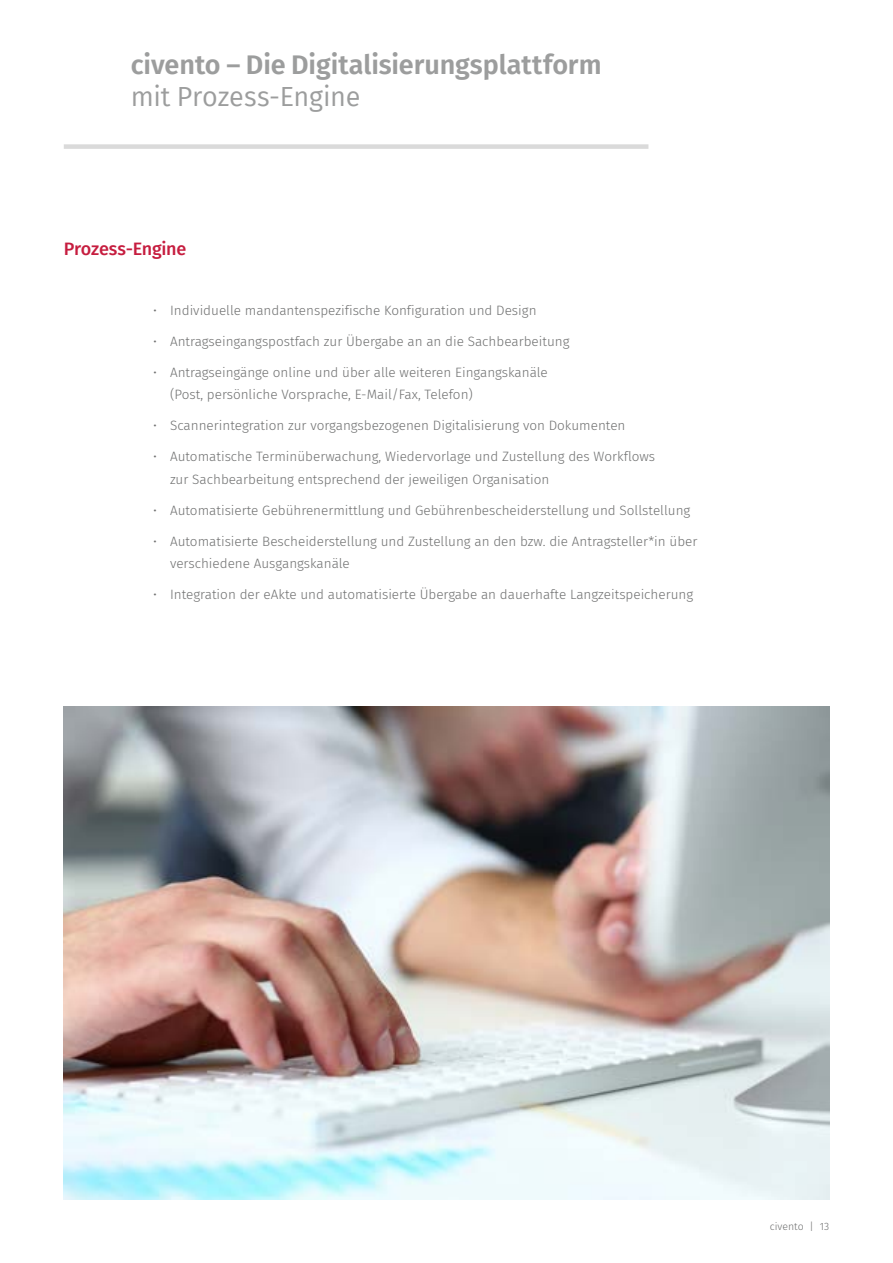
<style>
.page{position:relative;width:893px;height:1263px;background:#fff}
.page>*{position:absolute;margin:0;border:0;box-sizing:border-box;transform-origin:0 0}
.t1{font:600 27px "Fira Sans";letter-spacing:-.005em;color:#9c9d9d}
.t2{font:27px "Fira Sans";letter-spacing:-.01em;color:#9c9d9d}
.t3{font:500 18px "Fira Sans";letter-spacing:-.015em;color:#c61d3f}
.t4{font:300 13.5px/22.5px "Fira Sans";color:#6f7070}
.t5{font:300 10.5px "Fira Sans";color:#6f7070}
</style>
<div class="page">
<img style="left:64px;top:707px;width:765px;height:492px">
<div style="left:64px;top:144px;width:584px;height:5px;background:#dadada"></div>
<h1 class="t1" style="left:131px;top:43px;width:472px">civento – Die Digitalisierungsplattform</h1>
<h1 class="t2" style="left:131px;top:76px;width:231px">mit Prozess-Engine</h1>
<h2 class="t3" style="left:64px;top:234px;width:124px">Prozess-Engine</h2>
<p class="t4" style="left:153px;top:298px;width:385px">• Individuelle mandantenspezifische Konfiguration und Design</p>
<p class="t4" style="left:153px;top:329px;width:418px">• Antragseingangspostfach zur Übergabe an an die Sachbearbeitung</p>
<p class="t4" style="left:170px;top:361px;width:379px;text-indent:-17px">• Antragseingänge online und über alle weiteren Eingangskanäle (Post, persönliche Vorsprache, E-Mail/Fax, Telefon)</p>
<p class="t4" style="left:153px;top:414px;width:474px">• Scannerintegration zur vorgangsbezogenen Digitalisierung von Dokumenten</p>
<p class="t4" style="left:170px;top:445px;width:487px;text-indent:-17px">• Automatische Terminüberwachung, Wiedervorlage und Zustellung des Workflows zur Sachbearbeitung entsprechend der jeweiligen Organisation</p>
<p class="t4" style="left:153px;top:499px;width:539px">• Automatisierte Gebührenermittlung und Gebührenbescheiderstellung und Sollstellung</p>
<p class="t4" style="left:170px;top:530px;width:529px;text-indent:-17px">• Automatisierte Bescheiderstellung und Zustellung an den bzw. die Antragsteller*in über verschiedene Ausgangskanäle</p>
<p class="t4" style="left:153px;top:583px;width:542px">• Integration der eAkte und automatisierte Übergabe an dauerhafte Langzeitspeicherung</p>
<p class="t5" style="left:770px;top:1219px;width:61px">civento | 13</p>
</div>
